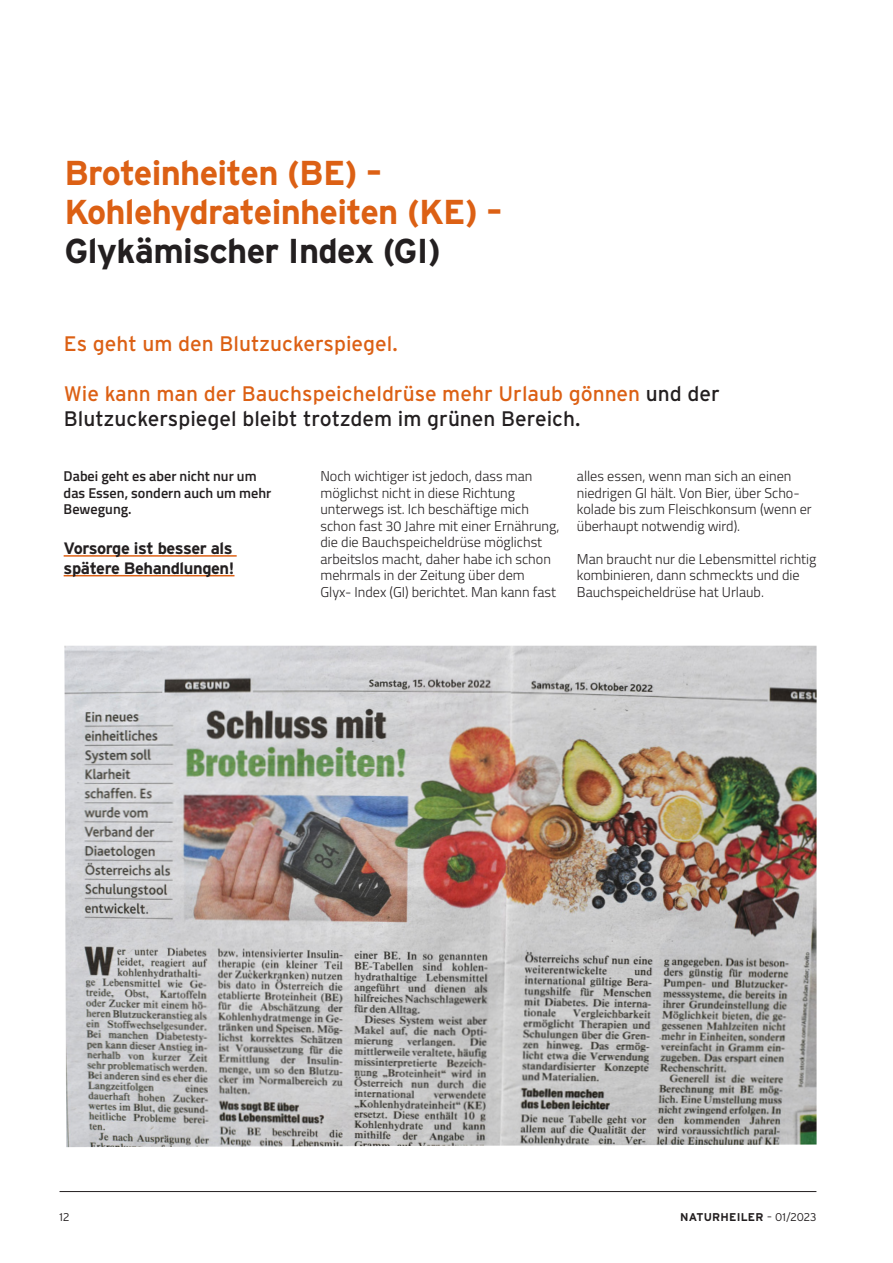
<style>
.page{position:relative;width:893px;height:1263px;background:#fff}
.page>*{position:absolute;margin:0;border:0;box-sizing:border-box;transform-origin:0 0}
.Sub_Ü_Natur{font:700 34.5px/39px "Interstate";letter-spacing:-.02em;color:#dc6014}
.Unter_Haupt_Ü_Natur{font:21px/25.2px "Interstate";color:#231f20}
.Unter_Haupt_Ü_Natur-2{font:21px "Interstate";color:#dc6014}
.Teaser_Natur_orange{font:700 16.5px/19.8px "Interstate";letter-spacing:-.025em;color:#231f20}
.Fließtext_Natur{font:300 14.25px/16.5px "Titillium";color:#231f20}
.Fließtext_Natur-2{font:600 14.25px/16.5px "Titillium";color:#231f20}
.t1{font:700 11.25px "Interstate";letter-spacing:.02em;color:#231f20}
.t2{font:300 11.25px "Interstate";color:#231f20}
.s1{color:#231f20}
.s2{color:#dc6014}
.s3{font-weight:300}
</style>
<div class="page">
<hr style="left:64px;top:555px;width:173px;height:2px;background:#dc6014">
<hr style="left:64px;top:575px;width:170px;height:1px;background:#dc6014">
<img style="left:64px;top:646px;width:753px;height:501px">
<hr style="left:60px;top:1191px;width:756px;height:1px;background:#231f20">
<p class="Sub_Ü_Natur" style="left:64px;top:153px;width:439px">Broteinheiten (BE) –<br>Kohlehydrateinheiten (KE) –<br><span class="s1">Glykämischer Index (GI)</span></p>
<p class="Unter_Haupt_Ü_Natur-2" style="left:64px;top:332px;width:335px">Es geht um den Blutzuckerspiegel.</p>
<p class="Unter_Haupt_Ü_Natur" style="left:64px;top:381px;width:657px"><span class="s2">Wie kann man der Bauchspeicheldrüse mehr Urlaub gönnen</span> und der<br>Blutzuckerspiegel bleibt trotzdem im grünen Bereich.</p>
<p class="Fließtext_Natur-2" style="left:64px;top:467px;width:209px">Dabei geht es aber nicht nur um das Essen, sondern auch um mehr<br>Bewegung.</p>
<p class="Teaser_Natur_orange" style="left:64px;top:538px;width:172px">Vorsorge ist besser als spätere Behandlungen!</p>
<p class="Fließtext_Natur" style="left:320px;top:467px;width:240px">Noch wichtiger ist jedoch, dass man möglichst nicht in diese Richtung unterwegs ist. Ich beschäftige mich schon fast 30 Jahre mit einer Ernährung, die die Bauchspeicheldrüse möglichst arbeitslos macht, daher habe ich schon mehrmals in der Zeitung über dem<br>Glyx- Index (GI) berichtet. Man kann fast</p>
<p class="Fließtext_Natur" style="left:577px;top:467px;width:236px">alles essen, wenn man sich an einen niedrigen GI hält. Von Bier, über Scho&shy;kolade bis zum Fleischkonsum (wenn er überhaupt notwendig wird).</p>
<p class="Fließtext_Natur" style="left:577px;top:550px;width:241px">Man braucht nur die Lebensmittel richtig kombinieren, dann schmeckts und die<br>Bauchspeicheldrüse hat Urlaub.</p>
<p class="t2" style="left:60px;top:1211px;width:12px">12</p>
<p class="t1" style="left:680px;top:1211px;width:138px">NATURHEILER <span class="s3">– 01/2023</span></p>
</div>
